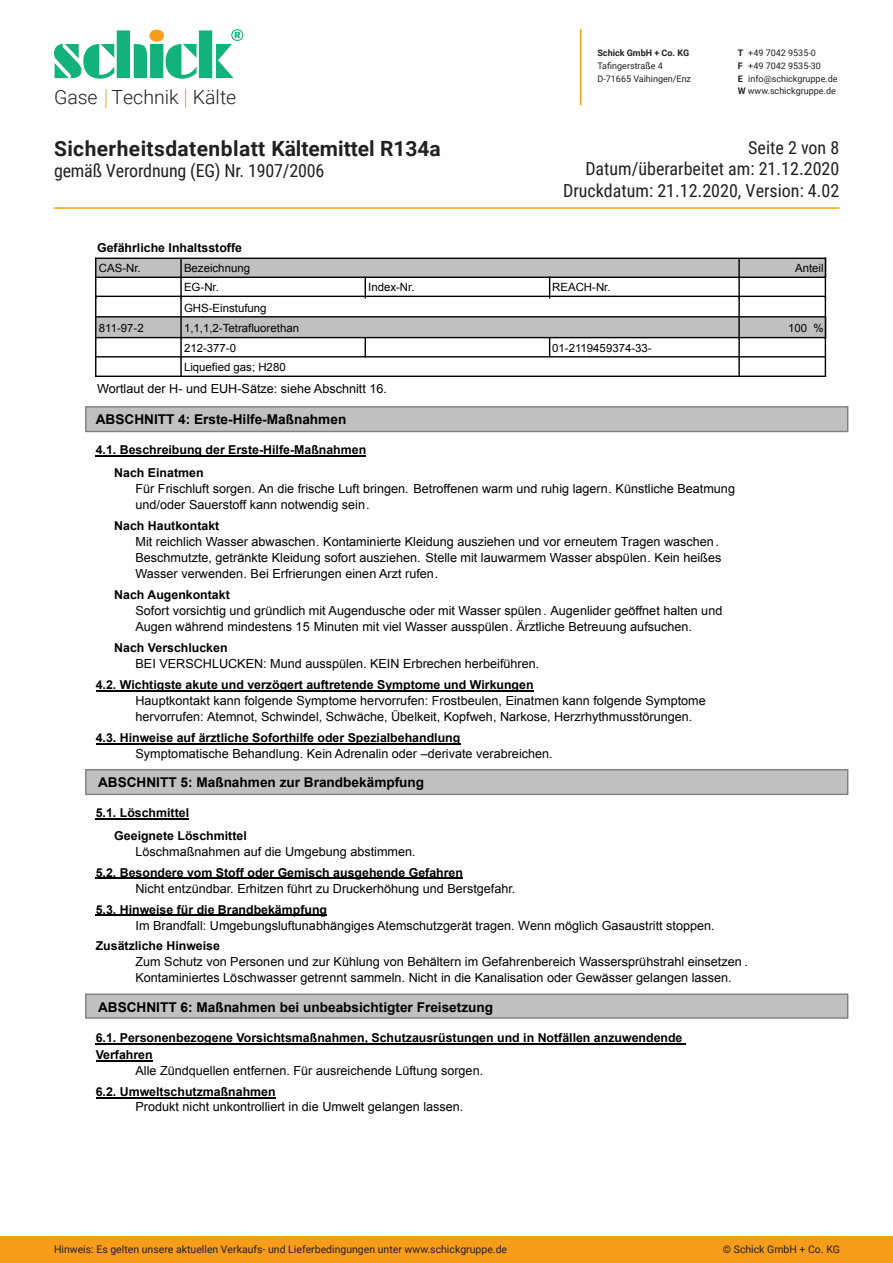
<style>
.page{position:relative;width:893px;height:1263px;background:#fff}
.page>*{position:absolute;margin:0;border:0;box-sizing:border-box;transform-origin:0 0}
.t1{font:700 21px "Roboto";letter-spacing:.02em;color:#231f20}
.t2{font:300 19.5px "Roboto";color:#231f20}
.t3{font:18px/21.6px "Roboto Condensed";color:#231f20;text-align:right}
.t4{font:700 13.5px "Arial";color:#000}
.t5{font:12.6px/16px "Arial";color:#000}
.t6{font:700 12.3px/16.6px "Arial";color:#000}
.t7{font:11.4px "Arial";color:#000}
.t8{font:10.5px "Roboto";color:#231f20}
.t9{font:9px/12.6px "Roboto";color:#231f20}
.t10{font:700 9px "Roboto";color:#231f20}
.s1{font-weight:700}
</style>
<div class="page">
<div style="left:0;top:1236px;width:893px;height:27px;background:#f89c1c"></div>
<hr style="left:580px;top:29px;width:1px;height:76px;background:#f89c1c">
<svg style="left:54px;top:29px;width:189px;height:50px"></svg>
<svg style="left:106px;top:89px;width:1px;height:19px"></svg>
<svg style="left:185px;top:89px;width:1px;height:19px"></svg>
<hr style="left:54px;top:207px;width:785px;height:2px;background:#f89c1c">
<div style="left:86px;top:407px;width:762px;height:24px;background:#c0c0c0"></div>
<div style="left:85px;top:406px;width:763px;height:26px;border:1px solid #808080"></div>
<div style="left:86px;top:770px;width:762px;height:24px;background:#c0c0c0"></div>
<div style="left:85px;top:769px;width:763px;height:26px;border:1px solid #808080"></div>
<div style="left:86px;top:994px;width:762px;height:24px;background:#c0c0c0"></div>
<div style="left:85px;top:993px;width:763px;height:26px;border:1px solid #808080"></div>
<div style="left:96px;top:258px;width:730px;height:19px;background:#c0c0c0"></div>
<div style="left:96px;top:317px;width:730px;height:21px;background:#c0c0c0"></div>
<hr style="left:96px;top:258px;width:729px;height:1px;background:#000">
<svg style="left:180px;top:259px;width:2px;height:18px"></svg>
<svg style="left:738px;top:259px;width:2px;height:18px"></svg>
<hr style="left:96px;top:296px;width:729px;height:1px;background:#000">
<hr style="left:180px;top:277px;width:2px;height:21px;background:#000">
<svg style="left:365px;top:278px;width:1px;height:20px"></svg>
<svg style="left:549px;top:278px;width:1px;height:20px"></svg>
<hr style="left:738px;top:277px;width:2px;height:21px;background:#000">
<hr style="left:96px;top:277px;width:729px;height:1px;background:#000">
<svg style="left:180px;top:298px;width:2px;height:18px"></svg>
<svg style="left:738px;top:298px;width:2px;height:18px"></svg>
<hr style="left:180px;top:317px;width:2px;height:21px;background:#000">
<hr style="left:738px;top:318px;width:2px;height:20px;background:#000">
<hr style="left:97px;top:316px;width:728px;height:1px;background:#000">
<svg style="left:365px;top:338px;width:1px;height:18px"></svg>
<svg style="left:549px;top:338px;width:1px;height:18px"></svg>
<hr style="left:96px;top:337px;width:729px;height:1px;background:#000">
<svg style="left:96px;top:259px;width:1px;height:117px"></svg>
<svg style="left:738px;top:338px;width:2px;height:38px"></svg>
<svg style="left:180px;top:338px;width:2px;height:38px"></svg>
<svg style="left:825px;top:258px;width:1px;height:118px"></svg>
<hr style="left:96px;top:356px;width:729px;height:1px;background:#000">
<hr style="left:96px;top:376px;width:729px;height:1px;background:#000">
<hr style="left:96px;top:455px;width:270px;height:1px;background:#000">
<hr style="left:96px;top:690px;width:437px;height:1px;background:#000">
<hr style="left:96px;top:743px;width:364px;height:1px;background:#000">
<hr style="left:96px;top:818px;width:93px;height:1px;background:#000">
<hr style="left:96px;top:878px;width:367px;height:1px;background:#000">
<hr style="left:96px;top:915px;width:231px;height:1px;background:#000">
<svg style="left:96px;top:1043px;width:24px;height:1px"></svg>
<hr style="left:120px;top:1043px;width:245px;height:1px;background:#000">
<hr style="left:365px;top:1043px;width:321px;height:1px;background:#000">
<hr style="left:96px;top:1060px;width:57px;height:1px;background:#000">
<hr style="left:96px;top:1097px;width:180px;height:1px;background:#000">
<h2 class="t2" style="left:54px;top:84px;width:184px">Gase Technik Kälte</h2>
<h1 class="t1" style="left:54px;top:133px;width:388px">Sicherheitsdatenblatt Kältemittel R134a</h1>
<h3 class="t3" style="left:54px;top:159px;width:272px">gemäß Verordnung (EG) Nr. 1907/2006</h3>
<p class="t10" style="left:597px;top:47px;width:93px">Schick GmbH + Co. KG</p>
<p class="t9" style="left:597px;top:59px;width:95px">Tafingerstraße 4<br>D-71665 Vaihingen/Enz</p>
<p class="t9" style="left:738px;top:47px;width:101px"><span class="s1">T</span> +49 7042 9535-0<br><span class="s1">F</span> +49 7042 9535-30<br><span class="s1">E</span> info@schickgruppe.de<br><span class="s1">W</span> www.schickgruppe.de</p>
<h3 class="t3" style="left:563px;top:136px;width:278px">Seite 2 von 8<br>Datum/überarbeitet am: 21.12.2020<br>Druckdatum: 21.12.2020, Version: 4.02</h3>
<p class="t6" style="left:97px;top:239px;width:146px">Gefährliche Inhaltsstoffe</p>
<p class="t7" style="left:99px;top:261px;width:43px">CAS-Nr.</p>
<p class="t7" style="left:184px;top:261px;width:68px">Bezeichnung</p>
<p class="t7" style="left:795px;top:261px;width:30px">Anteil</p>
<p class="t7" style="left:184px;top:280px;width:36px">EG-Nr.</p>
<p class="t7" style="left:368px;top:280px;width:48px">Index-Nr.</p>
<p class="t7" style="left:552px;top:280px;width:60px">REACH-Nr.</p>
<p class="t7" style="left:184px;top:300px;width:84px">GHS-Einstufung</p>
<p class="t7" style="left:99px;top:320px;width:46px">811-97-2</p>
<p class="t7" style="left:184px;top:320px;width:117px">1,1,1,2-Tetrafluorethan</p>
<p class="t7" style="left:788px;top:320px;width:37px">100 %</p>
<p class="t7" style="left:184px;top:341px;width:54px">212-377-0</p>
<p class="t7" style="left:552px;top:341px;width:101px">01-2119459374-33-</p>
<p class="t7" style="left:184px;top:359px;width:103px">Liquefied gas; H280</p>
<p class="t5" style="left:97px;top:380px;width:291px">Wortlaut der H- und EUH-Sätze: siehe Abschnitt 16.</p>
<p class="t4" style="left:96px;top:411px;width:252px">ABSCHNITT 4: Erste-Hilfe-Maßnahmen</p>
<p class="t6" style="left:96px;top:442px;width:272px">4.1. Beschreibung der Erste-Hilfe-Maßnahmen</p>
<p class="t5" style="left:135px;top:481px;width:601px">Für Frischluft sorgen. An die frische Luft bringen. Betroffenen warm und ruhig lagern. Künstliche Beatmung und/oder Sauerstoff kann notwendig sein.</p>
<p class="t6" style="left:114px;top:465px;width:91px">Nach Einatmen</p>
<p class="t6" style="left:114px;top:518px;width:107px">Nach Hautkontakt</p>
<p class="t5" style="left:135px;top:534px;width:587px">Mit reichlich Wasser abwaschen. Kontaminierte Kleidung ausziehen und vor erneutem Tragen waschen.<br>Beschmutzte, getränkte Kleidung sofort ausziehen. Stelle mit lauwarmem Wasser abspülen. Kein heißes<br>Wasser verwenden. Bei Erfrierungen einen Arzt rufen.</p>
<p class="t6" style="left:114px;top:587px;width:117px">Nach Augenkontakt</p>
<p class="t5" style="left:135px;top:603px;width:588px">Sofort vorsichtig und gründlich mit Augendusche oder mit Wasser spülen . Augenlider geöffnet halten und<br>Augen während mindestens 15 Minuten mit viel Wasser ausspülen. Ärztliche Betreuung aufsuchen.</p>
<p class="t6" style="left:114px;top:640px;width:115px">Nach Verschlucken</p>
<p class="t6" style="left:96px;top:676px;width:439px">4.2. Wichtigste akute und verzögert auftretende Symptome und Wirkungen</p>
<p class="t5" style="left:135px;top:693px;width:572px">Hauptkontakt kann folgende Symptome hervorrufen: Frostbeulen, Einatmen kann folgende Symptome hervorrufen: Atemnot, Schwindel, Schwäche, Übelkeit, Kopfweh, Narkose, Herzrhythmusstörungen.</p>
<p class="t6" style="left:96px;top:729px;width:366px">4.3. Hinweise auf ärztliche Soforthilfe oder Spezialbehandlung</p>
<p class="t5" style="left:135px;top:745px;width:419px">Symptomatische Behandlung. Kein Adrenalin oder –derivate verabreichen.</p>
<p class="t4" style="left:98px;top:773px;width:328px">ABSCHNITT 5: Maßnahmen zur Brandbekämpfung</p>
<p class="t6" style="left:96px;top:804px;width:95px">5.1. Löschmittel</p>
<p class="t5" style="left:135px;top:844px;width:282px">Löschmaßnahmen auf die Umgebung abstimmen.</p>
<p class="t5" style="left:135px;top:656px;width:405px">BEI VERSCHLUCKEN: Mund ausspülen. KEIN Erbrechen herbeiführen.</p>
<p class="t6" style="left:114px;top:827px;width:134px">Geeignete Löschmittel</p>
<p class="t6" style="left:96px;top:864px;width:369px">5.2. Besondere vom Stoff oder Gemisch ausgehende Gefahren</p>
<p class="t5" style="left:135px;top:881px;width:381px">Nicht entzündbar. Erhitzen führt zu Druckerhöhung und Berstgefahr.</p>
<p class="t5" style="left:135px;top:917px;width:581px">Im Brandfall: Umgebungsluftunabhängiges Atemschutzgerät tragen. Wenn möglich Gasaustritt stoppen.</p>
<p class="t6" style="left:96px;top:901px;width:233px">5.3. Hinweise für die Brandbekämpfung</p>
<p class="t6" style="left:96px;top:938px;width:126px">Zusätzliche Hinweise</p>
<p class="t5" style="left:135px;top:954px;width:614px">Zum Schutz von Personen und zur Kühlung von Behältern im Gefahrenbereich Wassersprühstrahl einsetzen .<br>Kontaminiertes Löschwasser getrennt sammeln. Nicht in die Kanalisation oder Gewässer gelangen lassen.</p>
<p class="t4" style="left:98px;top:998px;width:397px">ABSCHNITT 6: Maßnahmen bei unbeabsichtigter Freisetzung</p>
<p class="t6" style="left:96px;top:1029px;width:588px">6.1. Personenbezogene Vorsichtsmaßnahmen, Schutzausrüstungen und in Notfällen anzuwendende<br>Verfahren</p>
<p class="t5" style="left:135px;top:1062px;width:349px">Alle Zündquellen entfernen. Für ausreichende Lüftung sorgen.</p>
<p class="t5" style="left:135px;top:1099px;width:329px">Produkt nicht unkontrolliert in die Umwelt gelangen lassen.</p>
<p class="t6" style="left:96px;top:1084px;width:181px">6.2. Umweltschutzmaßnahmen</p>
<p class="t8" style="left:54px;top:1241px;width:455px">Hinweis: Es gelten unsere aktuellen Verkaufs- und Lieferbedingungen unter www.schickgruppe.de</p>
<p class="t8" style="left:723px;top:1241px;width:119px">© Schick GmbH + Co. KG</p>
</div>
